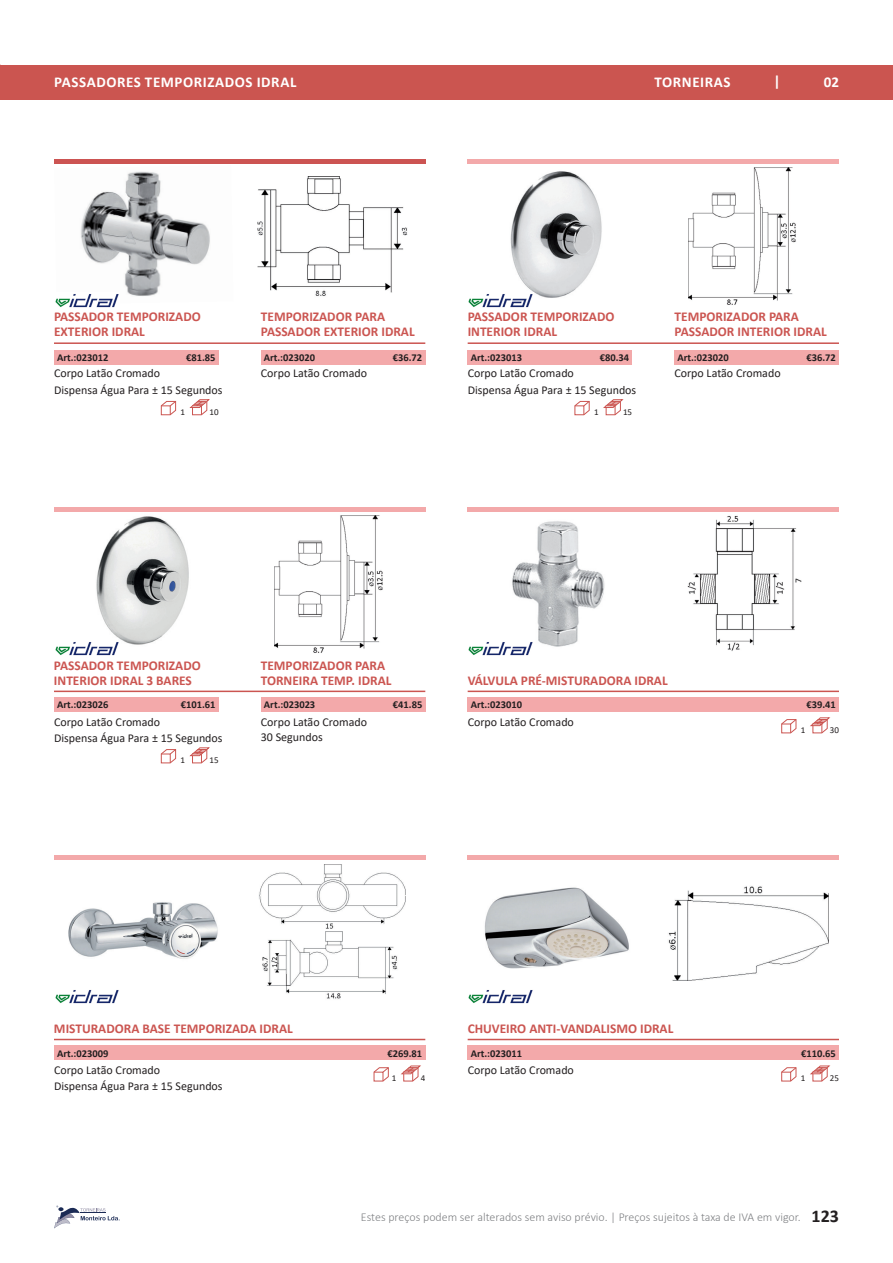
<style>
.page{position:relative;width:893px;height:1263px;background:#fff}
.page>*{position:absolute;margin:0;border:0;box-sizing:border-box;transform-origin:0 0}
.t1{font:700 15px "Calibri";letter-spacing:.04em;color:#fff}
.t2{font:700 13.5px/15px "Calibri";color:#cb5551}
.t3{font:12px/16.5px "Calibri";color:#231f20}
.t4{font:300 12px "Calibri";color:#808285}
.t5{font:700 10.5px "Calibri";color:#231f20}
.t6{font:9px "Calibri";color:#231f20}
.s1{font-weight:700;font-size:18px;color:#231f20}
</style>
<div class="page">
<div style="left:0;top:65px;width:893px;height:34px;background:#cb5550"></div>
<svg style="left:54px;top:1205px;width:66px;height:23px"></svg>
<img style="left:80px;top:171px;width:130px;height:125px">
<img style="left:257px;top:176px;width:151px;height:120px">
<hr style="left:54px;top:342px;width:371px;height:2px;background:#cb5551">
<div style="left:54px;top:350px;width:165px;height:15px;background:#f3a9aa"></div>
<div style="left:261px;top:350px;width:164px;height:15px;background:#f3a9aa"></div>
<svg style="left:190px;top:399px;width:19px;height:16px"></svg>
<svg style="left:161px;top:401px;width:15px;height:14px"></svg>
<svg style="left:190px;top:747px;width:19px;height:16px"></svg>
<svg style="left:161px;top:749px;width:15px;height:14px"></svg>
<svg style="left:402px;top:1066px;width:19px;height:15px"></svg>
<svg style="left:374px;top:1067px;width:15px;height:14px"></svg>
<svg style="left:811px;top:717px;width:19px;height:16px"></svg>
<svg style="left:781px;top:719px;width:15px;height:14px"></svg>
<svg style="left:811px;top:1066px;width:19px;height:15px"></svg>
<svg style="left:781px;top:1067px;width:15px;height:14px"></svg>
<svg style="left:604px;top:399px;width:19px;height:16px"></svg>
<svg style="left:574px;top:401px;width:15px;height:14px"></svg>
<img style="left:55px;top:293px;width:65px;height:15px">
<img style="left:510px;top:171px;width:92px;height:127px">
<img style="left:66px;top:511px;width:155px;height:134px">
<img style="left:498px;top:511px;width:119px;height:136px">
<img style="left:68px;top:902px;width:150px;height:57px">
<img style="left:484px;top:887px;width:145px;height:82px">
<img style="left:688px;top:167px;width:108px;height:138px">
<img style="left:275px;top:515px;width:108px;height:138px">
<img style="left:685px;top:511px;width:125px;height:140px">
<img style="left:259px;top:864px;width:147px;height:135px">
<img style="left:668px;top:886px;width:160px;height:94px">
<hr style="left:468px;top:342px;width:371px;height:2px;background:#cb5551">
<hr style="left:54px;top:691px;width:371px;height:1px;background:#cb5551">
<hr style="left:468px;top:691px;width:371px;height:1px;background:#cb5551">
<hr style="left:54px;top:1039px;width:371px;height:1px;background:#cb5551">
<hr style="left:468px;top:1039px;width:371px;height:1px;background:#cb5551">
<div style="left:468px;top:350px;width:164px;height:15px;background:#f3a9aa"></div>
<div style="left:674px;top:350px;width:165px;height:15px;background:#f3a9aa"></div>
<div style="left:54px;top:697px;width:165px;height:15px;background:#f3a9aa"></div>
<div style="left:261px;top:697px;width:164px;height:15px;background:#f3a9aa"></div>
<div style="left:468px;top:697px;width:371px;height:15px;background:#f3a9aa"></div>
<div style="left:54px;top:1045px;width:371px;height:15px;background:#f3a9aa"></div>
<div style="left:468px;top:1045px;width:371px;height:15px;background:#f3a9aa"></div>
<img style="left:468px;top:293px;width:65px;height:15px">
<img style="left:55px;top:990px;width:64px;height:14px">
<img style="left:468px;top:990px;width:65px;height:14px">
<img style="left:55px;top:641px;width:65px;height:15px">
<img style="left:468px;top:641px;width:65px;height:15px">
<hr style="left:54px;top:159px;width:371px;height:4px;background:#cc5452">
<hr style="left:468px;top:159px;width:371px;height:4px;background:#f3a9aa">
<hr style="left:54px;top:507px;width:371px;height:4px;background:#f3a9aa">
<div style="left:54px;top:855px;width:371px;height:5px;background:#f3a9aa"></div>
<hr style="left:468px;top:507px;width:371px;height:4px;background:#f3a9aa">
<div style="left:468px;top:855px;width:371px;height:5px;background:#f3a9aa"></div>
<p class="t1" style="left:54px;top:71px;width:244px">PASSADORES TEMPORIZADOS IDRAL</p>
<p class="t1" style="left:654px;top:71px;width:78px">TORNEIRAS</p>
<p class="t1" style="left:773px;top:71px;width:9px">|</p>
<p class="t1" style="left:824px;top:71px;width:17px">02</p>
<p class="t2" style="left:54px;top:309px;width:148px">PASSADOR TEMPORIZADO<br>EXTERIOR IDRAL</p>
<p class="t2" style="left:261px;top:309px;width:155px">TEMPORIZADOR PARA<br>PASSADOR EXTERIOR IDRAL</p>
<p class="t2" style="left:468px;top:309px;width:148px">PASSADOR TEMPORIZADO<br>INTERIOR IDRAL</p>
<p class="t2" style="left:674px;top:309px;width:154px">TEMPORIZADOR PARA<br>PASSADOR INTERIOR IDRAL</p>
<p class="t5" style="left:57px;top:350px;width:53px">Art.:023012</p>
<p class="t5" style="left:186px;top:350px;width:31px">€81.85</p>
<p class="t5" style="left:264px;top:350px;width:53px">Art.:023020</p>
<p class="t5" style="left:393px;top:350px;width:31px">€36.72</p>
<p class="t5" style="left:471px;top:350px;width:53px">Art.:023013</p>
<p class="t5" style="left:600px;top:350px;width:31px">€80.34</p>
<p class="t5" style="left:677px;top:350px;width:53px">Art.:023020</p>
<p class="t5" style="left:806px;top:350px;width:31px">€36.72</p>
<p class="t3" style="left:54px;top:365px;width:170px">Corpo Latão Cromado<br>Dispensa Água Para ± 15 Segundos</p>
<p class="t3" style="left:261px;top:365px;width:108px">Corpo Latão Cromado</p>
<p class="t3" style="left:468px;top:365px;width:170px">Corpo Latão Cromado<br>Dispensa Água Para ± 15 Segundos</p>
<p class="t3" style="left:674px;top:365px;width:108px">Corpo Latão Cromado</p>
<p class="t6" style="left:180px;top:406px;width:6px">1</p>
<p class="t6" style="left:209px;top:406px;width:11px">10</p>
<p class="t6" style="left:594px;top:406px;width:6px">1</p>
<p class="t6" style="left:623px;top:406px;width:11px">15</p>
<p class="t2" style="left:54px;top:657px;width:148px">PASSADOR TEMPORIZADO<br>INTERIOR IDRAL 3 BARES</p>
<p class="t2" style="left:261px;top:657px;width:132px">TEMPORIZADOR PARA<br>TORNEIRA TEMP. IDRAL</p>
<p class="t2" style="left:468px;top:672px;width:202px">VÁLVULA PRÉ-MISTURADORA IDRAL</p>
<p class="t5" style="left:57px;top:697px;width:53px">Art.:023026</p>
<p class="t5" style="left:181px;top:697px;width:36px">€101.61</p>
<p class="t5" style="left:264px;top:697px;width:53px">Art.:023023</p>
<p class="t5" style="left:393px;top:697px;width:31px">€41.85</p>
<p class="t5" style="left:471px;top:697px;width:53px">Art.:023010</p>
<p class="t5" style="left:806px;top:697px;width:31px">€39.41</p>
<p class="t3" style="left:54px;top:713px;width:170px">Corpo Latão Cromado<br>Dispensa Água Para ± 15 Segundos</p>
<p class="t6" style="left:180px;top:754px;width:6px">1</p>
<p class="t6" style="left:209px;top:754px;width:11px">15</p>
<p class="t3" style="left:261px;top:714px;width:108px;line-height:15px">Corpo Latão Cromado<br>30 Segundos</p>
<p class="t3" style="left:468px;top:713px;width:108px">Corpo Latão Cromado</p>
<p class="t2" style="left:54px;top:1020px;width:240px">MISTURADORA BASE TEMPORIZADA IDRAL</p>
<p class="t2" style="left:468px;top:1020px;width:207px">CHUVEIRO ANTI-VANDALISMO IDRAL</p>
<p class="t6" style="left:801px;top:724px;width:6px">1</p>
<p class="t6" style="left:830px;top:724px;width:11px">30</p>
<p class="t5" style="left:57px;top:1046px;width:53px">Art.:023009</p>
<p class="t5" style="left:388px;top:1046px;width:36px">€269.81</p>
<p class="t5" style="left:471px;top:1046px;width:53px">Art.:023011</p>
<p class="t5" style="left:801px;top:1046px;width:36px">€110.65</p>
<p class="t3" style="left:54px;top:1061px;width:170px">Corpo Latão Cromado<br>Dispensa Água Para ± 15 Segundos</p>
<p class="t3" style="left:468px;top:1061px;width:108px">Corpo Latão Cromado</p>
<p class="t6" style="left:392px;top:1072px;width:6px">1</p>
<p class="t6" style="left:421px;top:1072px;width:6px">4</p>
<p class="t6" style="left:801px;top:1072px;width:6px">1</p>
<p class="t6" style="left:830px;top:1072px;width:11px">25</p>
<p class="t4" style="left:361px;top:1209px;width:480px">Estes preços podem ser alterados sem aviso prévio. | Preços sujeitos à taxa de IVA em vigor. <span class="s1">123</span></p>
</div>
